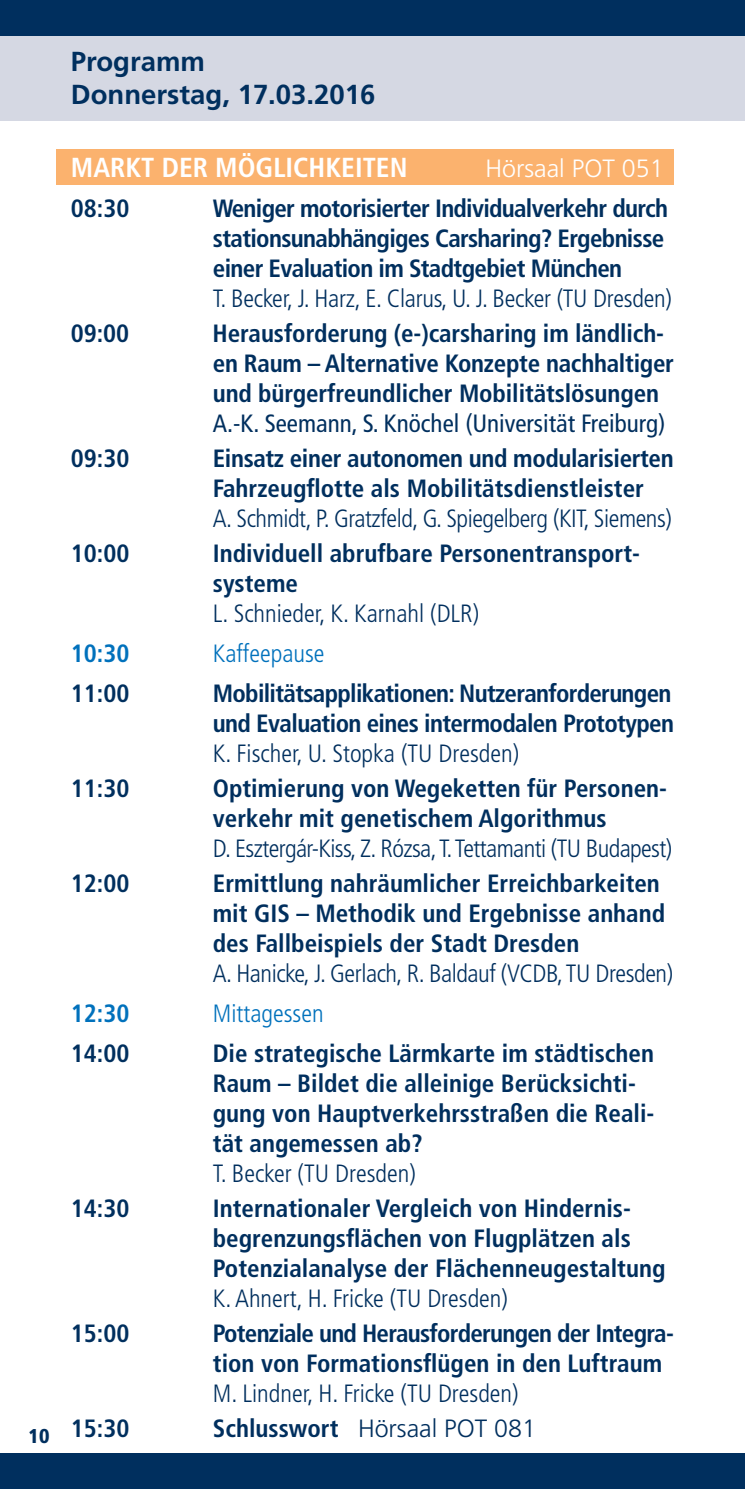
<style>
.page{position:relative;width:745px;height:1489px;background:#fff}
.page>*{position:absolute;margin:0;border:0;box-sizing:border-box;transform-origin:0 0}
.t1{font:700 27.5px/33px "Frutiger";color:#002f5e}
.t2{font:700 condensed 27.5px "Frutiger";color:#fff}
.t3{font:700 condensed 25px/30px "Frutiger";color:#002f5e}
.t4{font:300 condensed 25px "Frutiger";letter-spacing:-.015em;color:#002f5e}
.t5{font:700 condensed 25px/30px "Frutiger";letter-spacing:-.03em;color:#002f5e}
.t6{font:700 condensed 25px/30px "Frutiger";letter-spacing:-.025em;color:#002f5e}
.t7{font:condensed 25px "Frutiger";color:#002f5e}
.t8{font:300 25px "Frutiger";color:#002f5e}
.t9{font:300 condensed 25px "Frutiger";color:#0071bc}
.t10{font:300 25px "Frutiger";color:#fff}
.t11{font:700 condensed 25px "Frutiger";color:#0071bc}
.t12{font:900 condensed 20px "Frutiger";color:#002f5e}
.s1{font-weight:700;font-stretch:condensed}
</style>
<div class="page">
<div style="left:0;top:1453px;width:744px;height:35px;background:#002f5e"></div>
<div style="left:57px;top:149px;width:616px;height:35px;background:#fbb26e"></div>
<div style="left:0;top:0;width:744px;height:120px;background:#d5d8e3"></div>
<div style="left:0;top:0;width:744px;height:35px;background:#002f5e"></div>
<p class="t12" style="left:29px;top:1428px;width:22px">10</p>
<p class="t1" style="left:71px;top:47px;width:306px">Programm<br>Donnerstag, 17.03.2016</p>
<p class="t2" style="left:71px;top:156px;width:338px">MARKT DER MÖGLICHKEITEN</p>
<p class="t10" style="left:485px;top:158px;width:179px">Hörsaal POT 051</p>
<p class="t3" style="left:71px;top:195px;width:60px">08:30</p>
<p class="t6" style="left:213px;top:195px;width:456px">Weniger motorisierter Individualverkehr durch stationsunabhängiges Carsharing? Ergebnisse einer Evaluation im Stadtgebiet München</p>
<p class="t4" style="left:213px;top:288px;width:460px">T. Becker, J. Harz, E. Clarus, U. J. Becker (TU Dresden)</p>
<p class="t3" style="left:71px;top:320px;width:60px">09:00</p>
<p class="t3" style="left:212px;top:320px;width:463px">Herausforderung (e-)carsharing im ländlich&shy;en Raum – Alternative Konzepte nachhaltiger und bürgerfreundlicher Mobilitätslösungen</p>
<p class="t7" style="left:213px;top:413px;width:453px">A.-K. Seemann, S. Knöchel (Universität Freiburg)</p>
<p class="t3" style="left:71px;top:445px;width:60px">09:30</p>
<p class="t3" style="left:213px;top:445px;width:462px">Einsatz einer autonomen und modularisierten<br>Fahrzeugflotte als Mobilitätsdienstleister</p>
<p class="t4" style="left:213px;top:508px;width:460px">A. Schmidt, P. Gratzfeld, G. Spiegelberg (KIT, Siemens)</p>
<p class="t3" style="left:71px;top:540px;width:60px">10:00</p>
<p class="t3" style="left:213px;top:540px;width:428px">Individuell abrufbare Personentransport&shy;systeme</p>
<p class="t4" style="left:213px;top:603px;width:268px">L. Schnieder, K. Karnahl (DLR)</p>
<p class="t11" style="left:71px;top:643px;width:60px">10:30</p>
<p class="t9" style="left:213px;top:643px;width:113px">Kaffeepause</p>
<p class="t3" style="left:71px;top:680px;width:60px">11:00</p>
<p class="t5" style="left:213px;top:680px;width:462px">Mobilitätsapplikationen: Nutzeranforderungen und Evaluation eines intermodalen Prototypen</p>
<p class="t4" style="left:213px;top:743px;width:307px">K. Fischer, U. Stopka (TU Dresden)</p>
<p class="t3" style="left:71px;top:775px;width:60px">11:30</p>
<p class="t3" style="left:213px;top:775px;width:455px">Optimierung von Wegeketten für Personen&shy;verkehr mit genetischem Algorithmus</p>
<p class="t4" style="left:213px;top:838px;width:460px">D. Esztergár-Kiss, Z. Rózsa, T. Tettamanti (TU Budapest)</p>
<p class="t3" style="left:71px;top:870px;width:60px">12:00</p>
<p class="t3" style="left:213px;top:870px;width:453px">Ermittlung nahräumlicher Erreichbarkeiten mit GIS – Methodik und Ergebnisse anhand des Fallbeispiels der Stadt Dresden</p>
<p class="t4" style="left:213px;top:963px;width:461px">A. Hanicke, J. Gerlach, R. Baldauf (VCDB, TU Dresden)</p>
<p class="t11" style="left:71px;top:1003px;width:60px">12:30</p>
<p class="t9" style="left:213px;top:1003px;width:112px">Mittagessen</p>
<p class="t3" style="left:71px;top:1040px;width:60px">14:00</p>
<p class="t3" style="left:213px;top:1040px;width:443px">Die strategische Lärmkarte im städtischen Raum – Bildet die alleinige Berücksichti&shy;gung von Hauptverkehrsstraßen die Reali&shy;tät angemessen ab?</p>
<p class="t4" style="left:213px;top:1163px;width:204px">T. Becker (TU Dresden)</p>
<p class="t3" style="left:71px;top:1195px;width:60px">14:30</p>
<p class="t3" style="left:213px;top:1195px;width:454px">Internationaler Vergleich von Hindernis&shy;begrenzungsflächen von Flugplätzen als<br>Potenzialanalyse der Flächenneugestaltung</p>
<p class="t4" style="left:213px;top:1288px;width:296px">K. Ahnert, H. Fricke (TU Dresden)</p>
<p class="t3" style="left:71px;top:1320px;width:60px">15:00</p>
<p class="t5" style="left:213px;top:1320px;width:462px">Potenziale und Herausforderungen der Integra&shy;tion von Formationsflügen in den Luftraum</p>
<p class="t4" style="left:213px;top:1383px;width:307px">M. Lindner, H. Fricke (TU Dresden)</p>
<p class="t3" style="left:71px;top:1415px;width:60px">15:30</p>
<p class="t8" style="left:213px;top:1418px;width:324px"><span class="s1">Schlusswort</span> Hörsaal POT 081</p>
</div>
